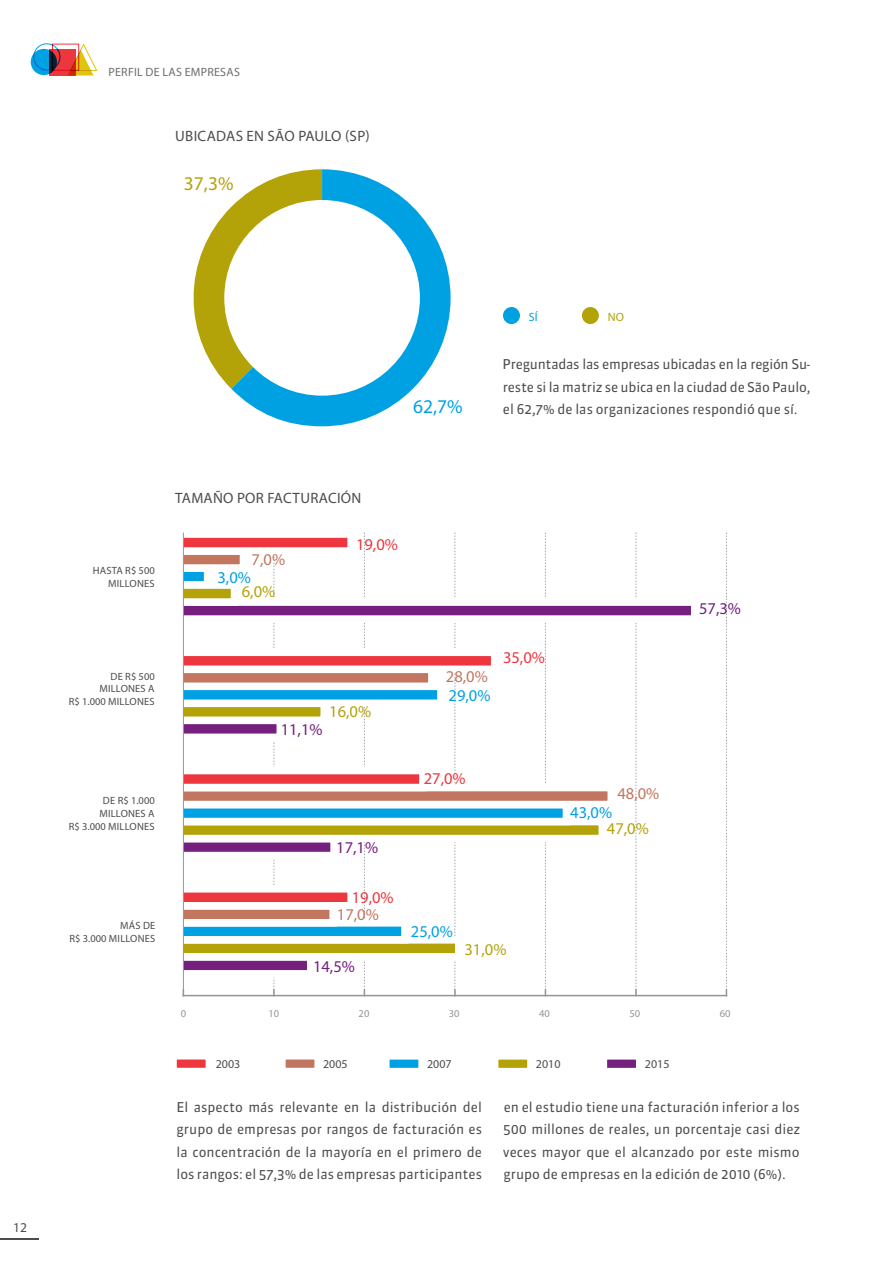
<style>
.page{position:relative;width:893px;height:1263px;background:#fff}
.page>*{position:absolute;margin:0;border:0;box-sizing:border-box;transform-origin:0 0}
.t1{font:19.5px "Myriad Pro";color:#b4a209}
.t2{font:19.5px "Myriad Pro";color:#00a1e3}
.t3{font:16.5px "Myriad Pro";color:#ee363e}
.t4{font:16.5px "Myriad Pro";color:#751f7f}
.t5{font:16.5px "Myriad Pro";color:#00a1e3}
.t6{font:16.5px "Myriad Pro";color:#b4a209}
.t7{font:16.5px "Myriad Pro";color:#c27660}
.t8{font:15px "Myriad Pro";letter-spacing:.02em;color:#4b4c4d}
.t9{font:13.5px/22.5px "Sanuk";color:#4b4c4d;text-align:justify}
.t10{font:13.5px "Myriad Pro";color:#4b4c4d}
.t11{font:12px "Myriad Pro";color:#4b4c4d}
.t12{font:12px "Myriad Pro";letter-spacing:.02em;color:#6c6d70}
.t13{font:12px "Myriad Pro";color:#00a1e3}
.t14{font:12px "Myriad Pro";color:#b4a209}
.t15{font:10.5px/12.6px "Myriad Pro";letter-spacing:.02em;color:#4b4c4d;text-align:right}
.t16{font:10.5px "Myriad Pro";color:#939598}
</style>
<div class="page">
<hr style="left:0;top:1238px;width:38px;height:2px;background:#4b4c4d">
<div style="left:31px;top:49px;width:26px;height:26px;background:#00a1e3;border-radius:50%"></div>
<svg style="left:49px;top:49px;width:19px;height:26px"></svg>
<div style="left:33px;top:43px;width:27px;height:27px;border:1px solid #00a1e3;border-radius:50%"></div>
<svg style="left:68px;top:44px;width:30px;height:32px"></svg>
<div style="left:52px;top:44px;width:27px;height:27px;border:1px solid #ee363e"></div>
<svg style="left:193px;top:207px;width:38px;height:182px"></svg>
<svg style="left:231px;top:169px;width:220px;height:257px"></svg>
<div style="left:382px;top:1052px;width:44px;height:23px;background:#00a1e3;border:8px solid #fff"></div>
<div style="left:491px;top:1052px;width:44px;height:23px;background:#b4a209;border:8px solid #fff"></div>
<div style="left:600px;top:1052px;width:43px;height:23px;background:#751f7f;border:8px solid #fff"></div>
<div style="left:169px;top:1052px;width:44px;height:23px;background:#ee363e;border:8px solid #fff"></div>
<div style="left:278px;top:1052px;width:44px;height:23px;background:#c27660;border:8px solid #fff"></div>
<div style="left:582px;top:307px;width:17px;height:17px;background:#b4a209;border-radius:50%"></div>
<div style="left:503px;top:307px;width:17px;height:17px;background:#00a1e3;border-radius:50%"></div>
<div style="left:224px;top:200px;width:196px;height:196px;background:#fff;border-radius:50%"></div>
<div style="left:176px;top:717px;width:108px;height:24px;background:#751f7f;border:8px solid #fff"></div>
<div style="left:176px;top:700px;width:152px;height:24px;background:#b4a209;border:8px solid #fff"></div>
<div style="left:176px;top:683px;width:269px;height:24px;background:#00a1e3;border:8px solid #fff"></div>
<div style="left:176px;top:665px;width:260px;height:25px;background:#c27660;border:8px solid #fff"></div>
<div style="left:176px;top:648px;width:322px;height:25px;background:#ee363e;border:8px solid #fff"></div>
<div style="left:176px;top:835px;width:162px;height:24px;background:#751f7f;border:8px solid #fff"></div>
<div style="left:176px;top:818px;width:430px;height:24px;background:#b4a209;border:8px solid #fff"></div>
<div style="left:176px;top:801px;width:394px;height:24px;background:#00a1e3;border:8px solid #fff"></div>
<div style="left:176px;top:784px;width:439px;height:24px;background:#c27660;border:8px solid #fff"></div>
<div style="left:176px;top:767px;width:251px;height:24px;background:#ee363e;border:8px solid #fff"></div>
<div style="left:176px;top:953px;width:139px;height:24px;background:#751f7f;border:8px solid #fff"></div>
<div style="left:176px;top:936px;width:286px;height:24px;background:#b4a209;border:8px solid #fff"></div>
<div style="left:176px;top:919px;width:233px;height:24px;background:#00a1e3;border:8px solid #fff"></div>
<div style="left:176px;top:902px;width:161px;height:24px;background:#c27660;border:8px solid #fff"></div>
<div style="left:176px;top:885px;width:179px;height:24px;background:#ee363e;border:8px solid #fff"></div>
<hr style="left:183px;top:995px;width:544px;height:1px;background:#939598">
<svg style="left:454px;top:533px;width:2px;height:462px"></svg>
<svg style="left:273px;top:556px;width:2px;height:439px"></svg>
<svg style="left:545px;top:533px;width:1px;height:462px"></svg>
<svg style="left:364px;top:533px;width:1px;height:462px"></svg>
<svg style="left:635px;top:533px;width:2px;height:462px"></svg>
<svg style="left:726px;top:533px;width:1px;height:462px"></svg>
<div style="left:176px;top:564px;width:35px;height:25px;background:#00a1e3;border:8px solid #fff"></div>
<div style="left:176px;top:598px;width:522px;height:25px;background:#751f7f;border:8px solid #fff"></div>
<div style="left:176px;top:581px;width:62px;height:25px;background:#b4a209;border:8px solid #fff"></div>
<div style="left:176px;top:547px;width:71px;height:25px;background:#c27660;border:8px solid #fff"></div>
<div style="left:176px;top:530px;width:179px;height:25px;background:#ee363e;border:8px solid #fff"></div>
<hr style="left:183px;top:533px;width:1px;height:463px;background:#939598">
<p class="t12" style="left:109px;top:64px;width:133px">PERFIL DE LAS EMPRESAS</p>
<p class="t8" style="left:175px;top:127px;width:196px">UBICADAS EN SÃO PAULO (SP)</p>
<h1 class="t1" style="left:184px;top:171px;width:51px">37,3%</h1>
<p class="t10" style="left:13px;top:1219px;width:15px">12</p>
<h1 class="t2" style="left:413px;top:394px;width:51px">62,7%</h1>
<p class="t13" style="left:529px;top:309px;width:11px">SÍ</p>
<p class="t14" style="left:608px;top:309px;width:18px">NO</p>
<p class="t9" style="left:503px;top:353px;width:309px">Preguntadas las empresas ubicadas en la región Su&shy;reste si la matriz se ubica en la ciudad de São Paulo, el 62,7% de las organizaciones respondió que sí.</p>
<p class="t15" style="left:93px;top:564px;width:64px">HASTA R$ 500<br>MILLONES</p>
<p class="t15" style="left:69px;top:670px;width:87px">DE R$ 500<br>MILLONES A<br>R$ 1.000 MILLONES</p>
<p class="t15" style="left:69px;top:794px;width:87px">DE R$ 1.000<br>MILLONES A<br>R$ 3.000 MILLONES</p>
<p class="t15" style="left:70px;top:919px;width:87px">MÁS DE<br>R$ 3.000 MILLONES</p>
<p class="t8" style="left:175px;top:489px;width:188px">TAMAÑO POR FACTURACIÓN</p>
<p class="t7" style="left:252px;top:550px;width:35px">7,0%</p>
<p class="t5" style="left:217px;top:567px;width:35px">3,0%</p>
<p class="t6" style="left:242px;top:581px;width:35px">6,0%</p>
<p class="t3" style="left:356px;top:534px;width:43px">19,0%</p>
<p class="t4" style="left:281px;top:720px;width:43px">11,1%</p>
<p class="t6" style="left:329px;top:701px;width:43px">16,0%</p>
<p class="t7" style="left:446px;top:666px;width:43px">28,0%</p>
<p class="t5" style="left:449px;top:685px;width:43px">29,0%</p>
<p class="t3" style="left:503px;top:648px;width:43px">35,0%</p>
<p class="t3" style="left:424px;top:768px;width:43px">27,0%</p>
<p class="t4" style="left:336px;top:837px;width:43px">17,1%</p>
<p class="t3" style="left:352px;top:887px;width:43px">19,0%</p>
<p class="t7" style="left:337px;top:904px;width:43px">17,0%</p>
<p class="t4" style="left:313px;top:956px;width:43px">14,5%</p>
<p class="t5" style="left:411px;top:922px;width:43px">25,0%</p>
<p class="t6" style="left:464px;top:939px;width:43px">31,0%</p>
<p class="t7" style="left:617px;top:784px;width:43px">48,0%</p>
<p class="t5" style="left:570px;top:802px;width:43px">43,0%</p>
<p class="t6" style="left:607px;top:819px;width:43px">47,0%</p>
<p class="t4" style="left:699px;top:598px;width:43px">57,3%</p>
<p class="t16" style="left:181px;top:1007px;width:7px">0</p>
<p class="t16" style="left:268px;top:1007px;width:12px">10</p>
<p class="t16" style="left:359px;top:1007px;width:12px">20</p>
<p class="t16" style="left:449px;top:1007px;width:12px">30</p>
<p class="t16" style="left:539px;top:1007px;width:12px">40</p>
<p class="t16" style="left:629px;top:1007px;width:12px">50</p>
<p class="t16" style="left:720px;top:1007px;width:12px">60</p>
<p class="t11" style="left:216px;top:1056px;width:26px">2003</p>
<p class="t11" style="left:323px;top:1056px;width:26px">2005</p>
<p class="t11" style="left:427px;top:1056px;width:26px">2007</p>
<p class="t11" style="left:536px;top:1056px;width:26px">2010</p>
<p class="t11" style="left:645px;top:1056px;width:26px">2015</p>
<p class="t9" style="left:176px;top:1095px;width:307px">El aspecto más relevante en la distribución del grupo de empresas por rangos de facturación es la concentración de la mayoría en el primero de los rangos: el 57,3% de las empresas participantes</p>
<p class="t9" style="left:503px;top:1095px;width:299px">en el estudio tiene una facturación inferior a los 500 millones de reales, un porcentaje casi diez veces mayor que el alcanzado por este mismo grupo de empresas en la edición de 2010 (6%).</p>
</div>
